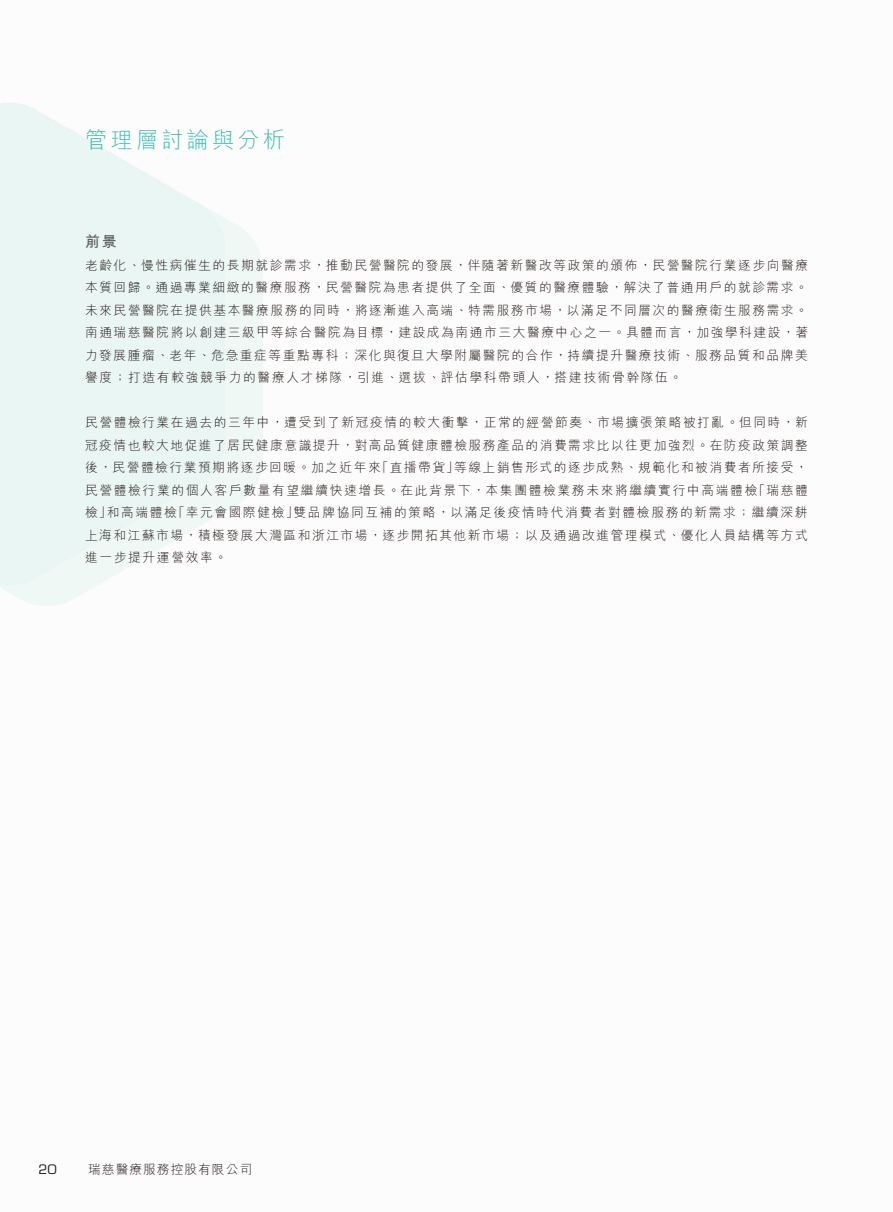
<style>
.page{position:relative;width:893px;height:1212px;background:#fff}
.page>*{position:absolute;margin:0;border:0;box-sizing:border-box;transform-origin:0 0}
.t1{font:300 22.5px "M Hei HK";letter-spacing:.13em;color:#39beae}
.t2{font:700 15px "M Hei HK";color:#595857}
.t3{font:300 12.75px/22.5px "M Hei HK";letter-spacing:.12em;color:#231916;text-align:justify}
.t4{font:300 12.75px "M Hei HK";letter-spacing:.08em;color:#231916}
.t5{font:12.75px "Eurostile LT Std";color:#231916}
</style>
<div class="page">
<h1 class="t1" style="left:85px;top:128px;width:202px">管理層討論與分析</h1>
<p class="t2" style="left:85px;top:231px;width:33px">前景</p>
<p class="t3" style="left:85px;top:254px;width:724px">老齡化、慢性病催生的長期就診需求，推動民營醫院的發展，伴隨著新醫改等政策的頒佈，民營醫院行業逐步向醫療本質回歸。通過專業細緻的醫療服務，民營醫院為患者提供了全面、優質的醫療體驗，解決了普通用戶的就診需求。未來民營醫院在提供基本醫療服務的同時，將逐漸進入高端、特需服務市場，以滿足不同層次的醫療衛生服務需求。南通瑞慈醫院將以創建三級甲等綜合醫院為目標，建設成為南通市三大醫療中心之一。具體而言，加強學科建設，著力發展腫瘤、老年、危急重症等重點專科；深化與復旦大學附屬醫院的合作，持續提升醫療技術、服務品質和品牌美譽度；打造有較強競爭力的醫療人才梯隊，引進、選拔、評估學科帶頭人，搭建技術骨幹隊伍。</p>
<p class="t3" style="left:85px;top:411px;width:724px">民營體檢行業在過去的三年中，遭受到了新冠疫情的較大衝擊，正常的經營節奏、市場擴張策略被打亂。但同時，新冠疫情也較大地促進了居民健康意識提升，對高品質健康體檢服務產品的消費需求比以往更加強烈。在防疫政策調整後，民營體檢行業預期將逐步回暖。加之近年來「直播帶貨」等線上銷售形式的逐步成熟、規範化和被消費者所接受，民營體檢行業的個人客戶數量有望繼續快速增長。在此背景下，本集團體檢業務未來將繼續實行中高端體檢「瑞慈體檢」和高端體檢「幸元會國際健檢」雙品牌協同互補的策略，以滿足後疫情時代消費者對體檢服務的新需求；繼續深耕上海和江蘇市場，積極發展大灣區和浙江市場，逐步開拓其他新市場；以及通過改進管理模式、優化人員結構等方式進一步提升運營效率。</p>
<p class="t5" style="left:39px;top:1161px;width:20px">20</p>
<p class="t4" style="left:88px;top:1163px;width:165px">瑞慈醫療服務控股有限公司</p>
</div>
